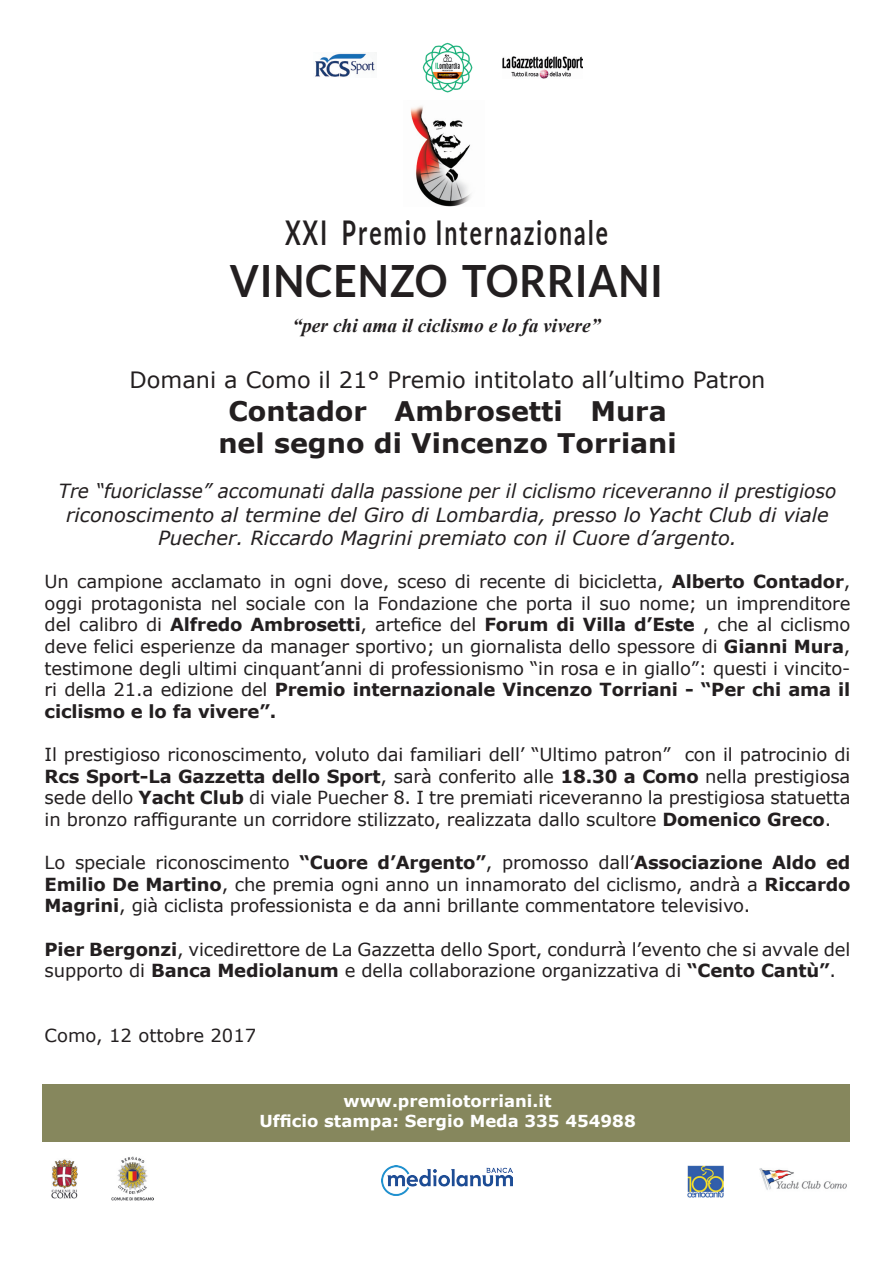
<style>
.page{position:relative;width:893px;height:1263px;background:#fff}
.page>*{position:absolute;margin:0;border:0;box-sizing:border-box;transform-origin:0 0}
.t1{font:700 44.55px "Lato";letter-spacing:.02em;color:#231f20;scale:.92 1}
.t2{font:700 34.05px "Lato";letter-spacing:.08em;color:#231f20;scale:.68 1}
.t3{font:700 27px/32.4px "Verdana";color:#231f20;text-align:center}
.t4{font:22.5px "Verdana";color:#231f20}
.t5{font:italic 19.5px/23.4px "Verdana";color:#231f20;text-align:center;scale:.95 1}
.t6{font:italic 700 19.35px "Times New Roman";color:#231f20}
.t7{font:18px/21.6px "Verdana";letter-spacing:-.01em;color:#231f20;text-align:justify}
.t8{font:700 16.5px/19.8px "Verdana";color:#fff;text-align:center}
.s1{font-weight:700}
</style>
<div class="page">
<div style="left:43px;top:1084px;width:807px;height:58px;background:#86875d"></div>
<img style="left:315px;top:53px;width:60px;height:24px">
<img style="left:503px;top:56px;width:80px;height:22px">
<img style="left:382px;top:1165px;width:131px;height:30px">
<img style="left:422px;top:43px;width:50px;height:49px">
<img style="left:51px;top:1159px;width:27px;height:39px">
<img style="left:111px;top:1157px;width:42px;height:43px">
<img style="left:687px;top:1165px;width:37px;height:32px">
<img style="left:760px;top:1168px;width:87px;height:22px">
<img style="left:410px;top:106px;width:61px;height:101px">
<h2 class="t2" style="left:285px;top:213px;width:476px">XXI Premio Internazionale</h2>
<h1 class="t1" style="left:230px;top:255px;width:473px">VINCENZO TORRIANI</h1>
<p class="t6" style="left:292px;top:312px;width:310px">“per chi ama il ciclismo e lo fa vivere”</p>
<p class="t4" style="left:130px;top:366px;width:637px">Domani a Como il 21° Premio intitolato all’ultimo Patron</p>
<h3 class="t3" style="left:218px;top:395px;width:460px">Contador Ambrosetti Mura nel segno di Vincenzo Torriani</h3>
<p class="t5" style="left:59px;top:480px;width:820px">Tre “fuoriclasse” accomunati dalla passione per il ciclismo riceveranno il prestigioso riconoscimento al termine del Giro di Lombardia, presso lo Yacht Club di viale<br>Puecher. Riccardo Magrini premiato con il Cuore d’argento.</p>
<p class="t7" style="left:45px;top:571px;width:807px">Un campione acclamato in ogni dove, sceso di recente di bicicletta, <span class="s1">Alberto Contador</span>, oggi protagonista nel sociale con la Fondazione che porta il suo nome; un imprenditore del calibro di <span class="s1">Alfredo Ambrosetti</span>, artefice del <span class="s1">Forum di Villa d’Este</span> , che al ciclismo deve felici esperienze da manager sportivo; un giornalista dello spessore di <span class="s1">Gianni Mura</span>, testimone degli ultimi cinquant’anni di professionismo “in rosa e in giallo”: questi i vincito&shy;ri della 21.a edizione del <span class="s1">Premio internazionale Vincenzo Torriani - “Per chi ama il ciclismo e lo fa vivere”.</span></p>
<p class="t7" style="left:45px;top:744px;width:807px">Il prestigioso riconoscimento, voluto dai familiari dell’ “Ultimo patron” con il patrocinio di <span class="s1">Rcs Sport-La Gazzetta dello Sport</span>, sarà conferito alle <span class="s1">18.30 a Como</span> nella prestigiosa sede dello <span class="s1">Yacht Club</span> di viale Puecher 8. I tre premiati riceveranno la prestigiosa statuetta in bronzo raffigurante un corridore stilizzato, realizzata dallo scultore <span class="s1">Domenico Greco</span>.</p>
<p class="t7" style="left:45px;top:852px;width:807px">Lo speciale riconoscimento <span class="s1">“Cuore d’Argento”</span>, promosso dall’<span class="s1">Associazione Aldo ed Emilio De Martino</span>, che premia ogni anno un innamorato del ciclismo, andrà a <span class="s1">Riccardo Magrini</span>, già ciclista professionista e da anni brillante commentatore televisivo.</p>
<p class="t7" style="left:45px;top:938px;width:807px"><span class="s1">Pier Bergonzi</span>, vicedirettore de La Gazzetta dello Sport, condurrà l’evento che si avvale del supporto di <span class="s1">Banca Mediolanum</span> e della collaborazione organizzativa di <span class="s1">“Cento Cantù”</span>.</p>
<p class="t7" style="left:45px;top:1025px;width:213px">Como, 12 ottobre 2017</p>
<p class="t8" style="left:259px;top:1091px;width:378px">www.premiotorriani.it<br>Ufficio stampa: Sergio Meda 335 454988</p>
</div>
